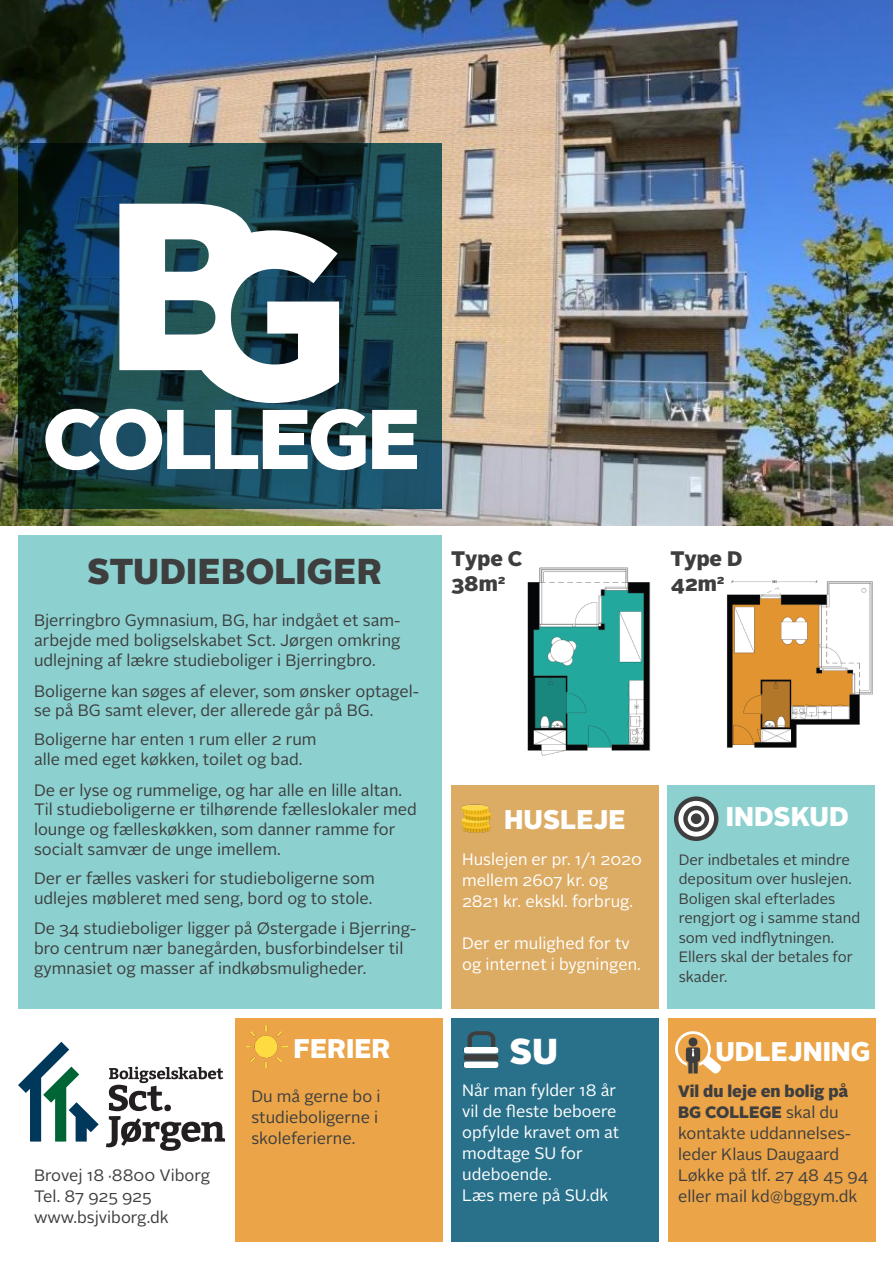
<style>
.page{position:relative;width:893px;height:1263px;background:#fff}
.page>*{position:absolute;margin:0;border:0;box-sizing:border-box;transform-origin:0 0}
.Overskrift{font:900 36px "Alright Sans";letter-spacing:.01em;color:#3e3e3f}
.Underoverskrift{font:900 36px "Alright Sans";color:#fff}
.Underoverskrift-2{font:900 27px "Alright Sans";color:#fff}
.Underoverskrift-3{font:900 21px "Alright Sans";color:#3e3e3f}
.Brødtekst{font:16.5px/19.8px "Alright Sans";color:#3e3e3f}
.Brødtekst-2{font:16.5px/21px "Alright Sans";color:#fff}
.Brødtekst-3{font:900 16.5px "Alright Sans";color:#3e3e3f}
.Brødtekst-4{font:15px/19.5px "Alright Sans";color:#3e3e3f}
.s1{font-weight:900}
</style>
<div class="page">
<img style="left:0;top:0;width:893px;height:525px">
<svg style="left:18px;top:1042px;width:81px;height:99px"></svg>
<svg style="left:106px;top:1067px;width:119px;height:84px"></svg>
<div style="left:451px;top:785px;width:207px;height:223px;background:#dcab64"></div>
<div style="left:668px;top:1019px;width:207px;height:223px;background:#eba448"></div>
<div style="left:451px;top:1019px;width:207px;height:223px;background:#29718b"></div>
<div style="left:668px;top:785px;width:207px;height:223px;background:#8cd1cf"></div>
<div style="left:18px;top:535px;width:424px;height:473px;background:#8cd1cf"></div>
<svg style="left:674px;top:796px;width:44px;height:45px"></svg>
<div style="left:678px;top:801px;width:36px;height:35px;background:#fff;border-radius:50%"></div>
<svg style="left:683px;top:806px;width:26px;height:26px"></svg>
<svg style="left:688px;top:810px;width:17px;height:17px"></svg>
<div style="left:691px;top:813px;width:10px;height:11px;background:#3e3e3f;border-radius:50%"></div>
<svg style="left:675px;top:1031px;width:46px;height:43px"></svg>
<svg style="left:18px;top:143px;width:424px;height:365px;background:#153d47"></svg>
<svg style="left:464px;top:1031px;width:34px;height:37px"></svg>
<img style="left:462px;top:804px;width:28px;height:29px">
<img style="left:527px;top:567px;width:124px;height:189px">
<img style="left:726px;top:580px;width:147px;height:168px">
<div style="left:235px;top:1019px;width:207px;height:223px;background:#eba448"></div>
<img style="left:246px;top:1025px;width:41px;height:42px">
<svg style="left:45px;top:409px;width:321px;height:61px"></svg>
<svg style="left:372px;top:410px;width:45px;height:59px"></svg>
<svg style="left:119px;top:204px;width:220px;height:199px"></svg>
<p class="Overskrift" style="left:87px;top:545px;width:297px">STUDIEBOLIGER</p>
<p class="Brødtekst" style="left:34px;top:611px;width:368px;text-align:justify">Bjerringbro Gymnasium, BG, har indgået et sam&shy;arbejde med boligselskabet Sct. Jørgen omkring udlejning af lækre studieboliger i Bjerringbro.</p>
<p class="Brødtekst" style="left:34px;top:681px;width:387px">Boligerne kan søges af elever, som ønsker optagel&shy;se på BG samt elever, der allerede går på BG.</p>
<p class="Brødtekst" style="left:34px;top:730px;width:284px">Boligerne har enten 1 rum eller 2 rum</p>
<p class="Brødtekst" style="left:34px;top:750px;width:270px">alle med eget køkken, toilet og bad.</p>
<p class="Brødtekst" style="left:34px;top:780px;width:384px">De er lyse og rummelige, og har alle en lille altan.<br>Til studieboligerne er tilhørende fælleslokaler med lounge og fælleskøkken, som danner ramme for socialt samvær de unge imellem.</p>
<p class="Brødtekst" style="left:34px;top:868px;width:342px">Der er fælles vaskeri for studieboligerne som</p>
<p class="Brødtekst" style="left:34px;top:888px;width:340px">udlejes møbleret med seng, bord og to stole.</p>
<p class="Brødtekst" style="left:34px;top:919px;width:384px">De 34 studieboliger ligger på Østergade i Bjerring&shy;bro centrum nær banegården, busforbindelser til gymnasiet og masser af indkøbsmuligheder.</p>
<p class="Brødtekst" style="left:34px;top:1166px;width:178px">Brovej 18 ·8800 Viborg</p>
<p class="Brødtekst" style="left:34px;top:1187px;width:119px">Tel. 87 925 925</p>
<p class="Brødtekst" style="left:34px;top:1208px;width:136px">www.bsjviborg.dk</p>
<p class="Underoverskrift-2" style="left:293px;top:1029px;width:99px">FERIER</p>
<p class="Brødtekst" style="left:251px;top:1086px;width:130px">Du må gerne bo i</p>
<p class="Brødtekst" style="left:251px;top:1107px;width:128px">studieboligerne i</p>
<p class="Brødtekst" style="left:251px;top:1128px;width:105px">skoleferierne.</p>
<p class="Underoverskrift-3" style="left:451px;top:544px;width:73px">Type C</p>
<p class="Underoverskrift-3" style="left:451px;top:569px;width:56px">38m<sup>2</sup></p>
<p class="Underoverskrift-3" style="left:670px;top:544px;width:73px">Type D</p>
<p class="Underoverskrift-3" style="left:670px;top:569px;width:55px">42m<sup>2</sup></p>
<p class="Underoverskrift-2" style="left:504px;top:800px;width:123px">HUSLEJE</p>
<p class="Brødtekst-2" style="left:462px;top:849px;width:181px">Huslejen er pr. 1/1 2020 mellem 2607 kr. og<br>2821 kr. ekskl. forbrug.</p>
<p class="Brødtekst-2" style="left:462px;top:933px;width:180px">Der er mulighed for tv og internet i bygningen.</p>
<p class="Underoverskrift-2" style="left:726px;top:797px;width:124px">INDSKUD</p>
<p class="Brødtekst-4" style="left:679px;top:850px;width:183px">Der indbetales et mindre depositum over huslejen.<br>Boligen skal efterlades rengjort og i samme stand som ved indflytningen.<br>Ellers skal der betales for skader.</p>
<p class="Underoverskrift" style="left:509px;top:1026px;width:50px">SU</p>
<p class="Underoverskrift-2" style="left:715px;top:1032px;width:157px">UDLEJNING</p>
<p class="Brødtekst-2" style="left:462px;top:1080px;width:156px">Når man fylder 18 år</p>
<p class="Brødtekst-2" style="left:462px;top:1101px;width:156px">vil de fleste beboere</p>
<p class="Brødtekst-2" style="left:462px;top:1122px;width:159px">opfylde kravet om at modtage SU for</p>
<p class="Brødtekst-2" style="left:462px;top:1164px;width:91px">udeboende.</p>
<p class="Brødtekst-2" style="left:462px;top:1185px;width:148px">Læs mere på SU.dk</p>
<p class="Brødtekst-3" style="left:678px;top:1079px;width:172px">Vil du leje en bolig på</p>
<p class="Brødtekst" style="left:678px;top:1102px;width:192px;line-height:21px"><span class="s1">BG COLLEGE</span> skal du kontakte uddannelses&shy;leder Klaus Daugaard<br>Løkke på tlf. 27 48 45 94 eller mail kd@bggym.dk</p>
</div>
